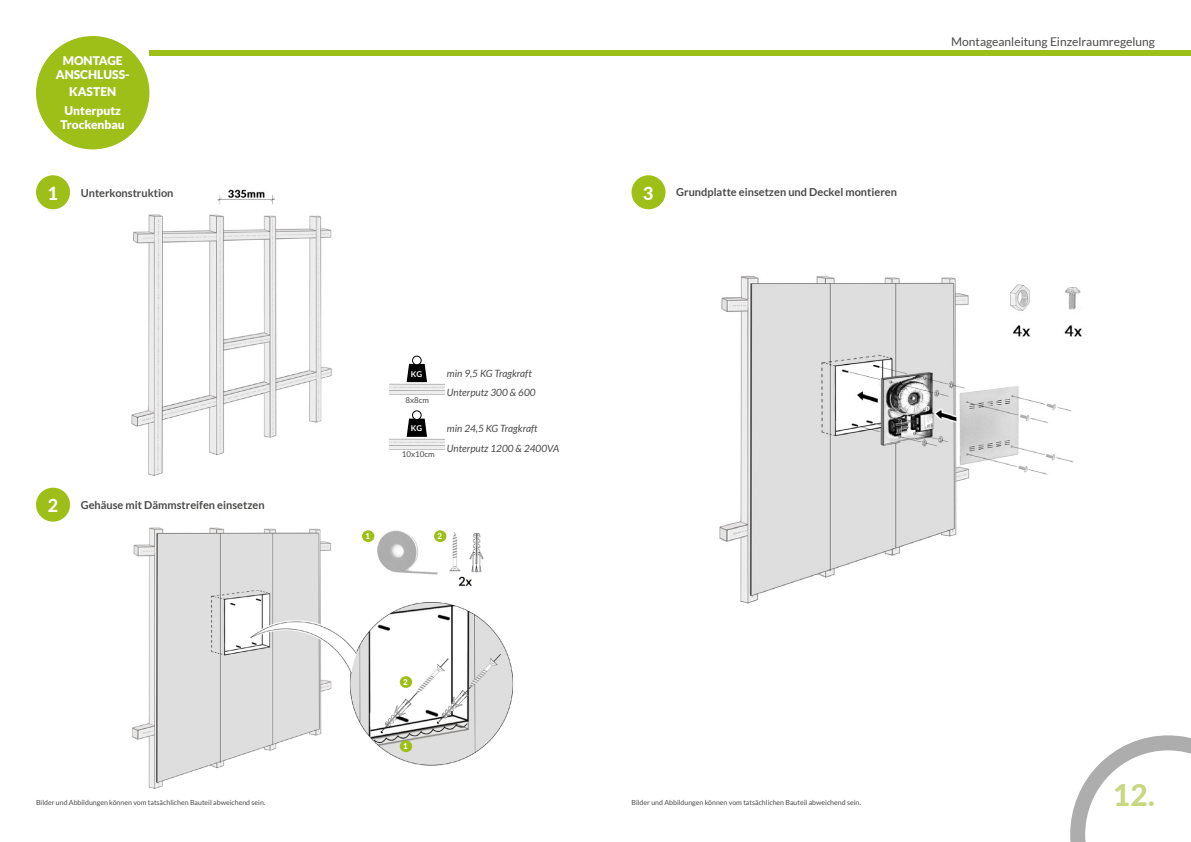
<style>
.page{position:relative;width:1191px;height:842px;background:#fff}
.page>*{position:absolute;margin:0;border:0;box-sizing:border-box;transform-origin:0 0}
.t1{font:800 30px "Lato";color:#c8d781}
.t2{font:800 18px "Lato";color:#fff}
.t3{font:900 12px/14.4px "Lato";color:#fff;text-align:center}
.t4{font:12px "Lato";color:#4a4a49}
.t5{font:700 11px "Lato";color:#4a4a49}
.t6{font:italic 10px/18.3px "Lato";color:#4a4a49}
.t7{font:8px "Lato";color:#4a4a49}
.t8{font:800 8px "Lato";color:#fff}
.t9{font:700 8px "Lato";color:#fff}
.t10{font:7px "Lato";color:#4a4a49}
.s1{font-weight:800;font-size:18px;color:#fff}
</style>
<div class="page">
<img style="left:132px;top:527px;width:382px;height:262px">
<img style="left:67px;top:187px;width:265px;height:289px">
<div style="left:36px;top:36px;width:113px;height:113px;background:#9dbf17;border-radius:50%"></div>
<div style="left:362px;top:530px;width:12px;height:12px;background:#9dbf17;border-radius:50%"></div>
<div style="left:434px;top:530px;width:12px;height:12px;background:#9dbf17;border-radius:50%"></div>
<div style="left:400px;top:740px;width:12px;height:12px;background:#9dbf17;border-radius:50%"></div>
<div style="left:400px;top:676px;width:12px;height:12px;background:#9dbf17;border-radius:50%"></div>
<div style="left:36px;top:175px;width:34px;height:34px;background:#9dbf17;border-radius:50%"></div>
<div style="left:36px;top:488px;width:34px;height:34px;background:#9dbf17;border-radius:50%"></div>
<img style="left:389px;top:383px;width:55px;height:12px">
<svg style="left:406px;top:364px;width:21px;height:18px"></svg>
<div style="left:412px;top:356px;width:9px;height:9px;background:#fff;border-radius:50%"></div>
<div style="left:412px;top:356px;width:10px;height:9px;border:1px solid #000;border-radius:50%"></div>
<img style="left:389px;top:438px;width:55px;height:12px">
<svg style="left:406px;top:419px;width:21px;height:18px"></svg>
<div style="left:412px;top:410px;width:10px;height:10px;border:1px solid #000;border-radius:50%"></div>
<div style="left:149px;top:50px;width:1042px;height:6px;background:#9dbf17"></div>
<div style="left:631px;top:175px;width:34px;height:34px;background:#9dbf17;border-radius:50%"></div>
<img style="left:719px;top:276px;width:363px;height:328px">
<svg style="left:1070px;top:735px;width:121px;height:107px"></svg>
<h3 class="t3" style="left:56px;top:53px;width:75px">MONTAGE<br>ANSCHLUSS-</h3>
<h3 class="t3" style="left:65px;top:82px;width:58px;line-height:18.8px">KASTEN<br>Unterputz</h3>
<h3 class="t3" style="left:61px;top:117px;width:66px">Trockenbau</h3>
<h2 class="t2" style="left:48px;top:180px;width:12px">1</h2>
<h3 class="t5" style="left:81px;top:186px;width:94px">Unterkonstruktion</h3>
<h3 class="t5" style="left:48px;top:499px;width:218px"><span class="s1">2</span> Gehäuse mit Dämmstreifen einsetzen</h3>
<p class="t10" style="left:36px;top:799px;width:231px">Bilder und Abbildungen können vom tatsächlichen Bauteil abweichend sein.</p>
<p class="t9" style="left:411px;top:369px;width:13px">KG</p>
<p class="t7" style="left:405px;top:396px;width:25px">8x8cm</p>
<p class="t9" style="left:411px;top:424px;width:13px">KG</p>
<p class="t7" style="left:402px;top:450px;width:34px">10x10cm</p>
<h3 class="t6" style="left:447px;top:365px;width:90px">min 9,5 KG Tragkraft<br>Unterputz 300 &amp; 600</h3>
<h3 class="t6" style="left:447px;top:419px;width:114px;line-height:20px">min 24,5 KG Tragkraft<br>Unterputz 1200 &amp; 2400VA</h3>
<p class="t8" style="left:365px;top:530px;width:6px">1</p>
<p class="t8" style="left:437px;top:530px;width:6px">2</p>
<p class="t8" style="left:403px;top:676px;width:6px">2</p>
<p class="t8" style="left:403px;top:740px;width:6px">1</p>
<h3 class="t5" style="left:643px;top:186px;width:255px"><span class="s1">3</span> Grundplatte einsetzen und Deckel montieren</h3>
<h3 class="t4" style="left:951px;top:35px;width:205px">Montageanleitung Einzelraumregelung</h3>
<p class="t10" style="left:631px;top:799px;width:231px">Bilder und Abbildungen können vom tatsächlichen Bauteil abweichend sein.</p>
<h1 class="t1" style="left:1113px;top:773px;width:43px">12.</h1>
</div>
